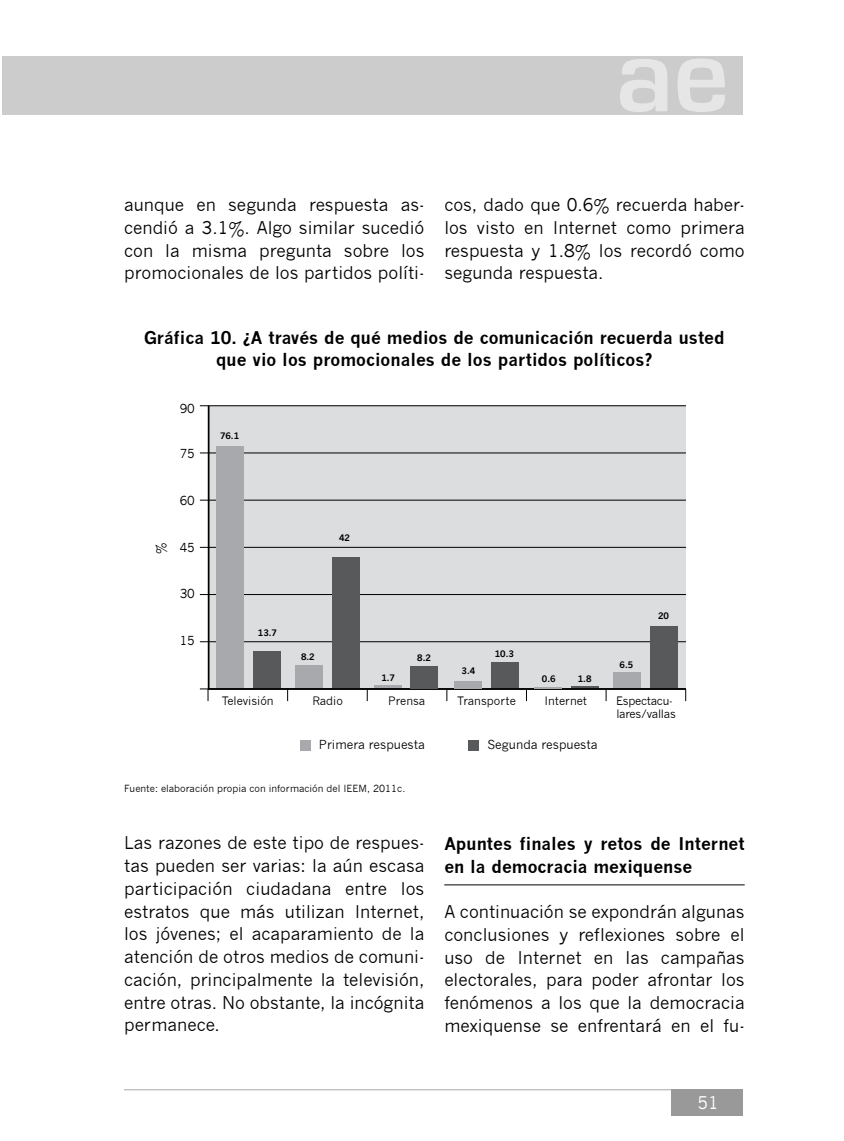
<style>
.page{position:relative;width:844px;height:1141px;background:#fff}
.page>*{position:absolute;margin:0;border:0;box-sizing:border-box;transform-origin:0 0}
.t1{font:17.15px/22.8px "News Gothic";color:#000;text-align:justify}
.t2{font:700 17.15px/22.8px "News Gothic";color:#000;text-align:center}
.t3{font:17.15px "News Gothic";color:#fff}
.t4{font:12.08px "News Gothic";color:#000}
.t5{font:11.38px "News Gothic";color:#000}
.t6{font:11.38px/13.7px "News Gothic";letter-spacing:-.025em;color:#000}
.t7{font:9.62px "News Gothic";color:#000}
.t8{font:700 8.75px "News Gothic";color:#000}
</style>
<div class="page">
<div style="left:2px;top:56px;width:740px;height:59px;background:#ccc"></div>
<svg style="left:620px;top:59px;width:47px;height:53px"></svg>
<svg style="left:678px;top:59px;width:46px;height:53px"></svg>
<hr style="left:124px;top:1089px;width:618px;height:1px;background:#a7a9ac">
<div style="left:671px;top:1090px;width:71px;height:26px;background:#999"></div>
<hr style="left:444px;top:885px;width:300px;height:1px;background:#000">
<hr style="left:200px;top:594px;width:485px;height:1px;background:#000">
<hr style="left:200px;top:500px;width:485px;height:1px;background:#000">
<hr style="left:200px;top:547px;width:485px;height:1px;background:#000">
<hr style="left:200px;top:405px;width:485px;height:1px;background:#000">
<hr style="left:200px;top:689px;width:485px;height:1px;background:#000">
<div style="left:207px;top:405px;width:480px;height:286px;background:#dcddde"></div>
<hr style="left:200px;top:641px;width:485px;height:1px;background:#000">
<hr style="left:200px;top:453px;width:485px;height:1px;background:#000">
<div style="left:216px;top:447px;width:28px;height:241px;background:#a7a9ac"></div>
<div style="left:252px;top:652px;width:28px;height:36px;background:#58595b"></div>
<div style="left:295px;top:665px;width:28px;height:23px;background:#a7a9ac"></div>
<div style="left:332px;top:558px;width:27px;height:130px;background:#58595b"></div>
<hr style="left:373px;top:686px;width:28px;height:2px;background:#a7a9ac">
<div style="left:410px;top:666px;width:28px;height:22px;background:#58595b"></div>
<div style="left:454px;top:681px;width:28px;height:7px;background:#a7a9ac"></div>
<div style="left:491px;top:662px;width:27px;height:26px;background:#58595b"></div>
<svg style="left:534px;top:687px;width:27px;height:1px"></svg>
<hr style="left:570px;top:686px;width:28px;height:2px;background:#58595b">
<div style="left:613px;top:673px;width:27px;height:15px;background:#a7a9ac"></div>
<div style="left:649px;top:626px;width:28px;height:62px;background:#58595b"></div>
<div style="left:300px;top:740px;width:10px;height:11px;background:#a7a9ac"></div>
<div style="left:468px;top:740px;width:11px;height:11px;background:#58595b"></div>
<p class="t1" style="left:124px;top:194px;width:302px">aunque en segunda respuesta as&shy;cendió a 3.1%. Algo similar sucedió con la misma pregunta sobre los promocionales de los partidos políti-</p>
<p class="t1" style="left:444px;top:194px;width:302px">cos, dado que 0.6% recuerda haber&shy;los visto en Internet como primera respuesta y 1.8% los recordó como segunda respuesta.</p>
<p class="t2" style="left:144px;top:326px;width:582px">Gráfica 10. ¿A través de qué medios de comunicación recuerda usted que vio los promocionales de los partidos políticos?</p>
<p class="t4" style="left:180px;top:401px;width:17px">90</p>
<p class="t4" style="left:180px;top:446px;width:17px">75</p>
<p class="t4" style="left:180px;top:493px;width:17px">60</p>
<p class="t4" style="left:153px;top:554px;width:13px;rotate:-90deg">%</p>
<p class="t4" style="left:180px;top:541px;width:17px">45</p>
<p class="t4" style="left:180px;top:587px;width:17px">30</p>
<p class="t4" style="left:180px;top:634px;width:17px">15</p>
<p class="t8" style="left:220px;top:430px;width:21px">76.1</p>
<p class="t8" style="left:339px;top:532px;width:12px">42</p>
<p class="t8" style="left:258px;top:627px;width:21px">13.7</p>
<p class="t8" style="left:301px;top:651px;width:15px">8.2</p>
<p class="t8" style="left:381px;top:672px;width:15px">1.7</p>
<p class="t8" style="left:417px;top:653px;width:15px">8.2</p>
<p class="t8" style="left:461px;top:666px;width:15px">3.4</p>
<p class="t8" style="left:494px;top:648px;width:21px">10.3</p>
<p class="t8" style="left:542px;top:674px;width:15px">0.6</p>
<p class="t8" style="left:577px;top:674px;width:15px">1.8</p>
<p class="t8" style="left:619px;top:659px;width:15px">6.5</p>
<p class="t8" style="left:658px;top:611px;width:12px">20</p>
<p class="t5" style="left:222px;top:694px;width:53px">Televisión</p>
<p class="t5" style="left:312px;top:694px;width:32px">Radio</p>
<p class="t5" style="left:388px;top:694px;width:39px">Prensa</p>
<p class="t5" style="left:544px;top:694px;width:44px">Internet</p>
<p class="t6" style="left:616px;top:694px;width:61px">Espectacu&shy;lares/vallas</p>
<p class="t5" style="left:457px;top:694px;width:60px">Transporte</p>
<p class="t4" style="left:319px;top:738px;width:108px">Primera respuesta</p>
<p class="t4" style="left:487px;top:738px;width:112px">Segunda respuesta</p>
<p class="t7" style="left:124px;top:782px;width:283px">Fuente: elaboración propia con información del IEEM, 2011c.</p>
<p class="t1" style="left:124px;top:832px;width:302px">Las razones de este tipo de respues&shy;tas pueden ser varias: la aún escasa participación ciudadana entre los estratos que más utilizan Internet, los jóvenes; el acaparamiento de la atención de otros medios de comuni&shy;cación, principalmente la televisión, entre otras. No obstante, la incógnita permanece.</p>
<p class="t2" style="left:444px;top:832px;width:302px;text-align:left">Apuntes finales y retos de Internet en la democracia mexiquense</p>
<p class="t1" style="left:444px;top:900px;width:302px">A continuación se expondrán algunas conclusiones y reflexiones sobre el uso de Internet en las campañas electorales, para poder afrontar los fenómenos a los que la democracia mexiquense se enfrentará en el fu-</p>
<p class="t3" style="left:697px;top:1093px;width:23px">51</p>
</div>
